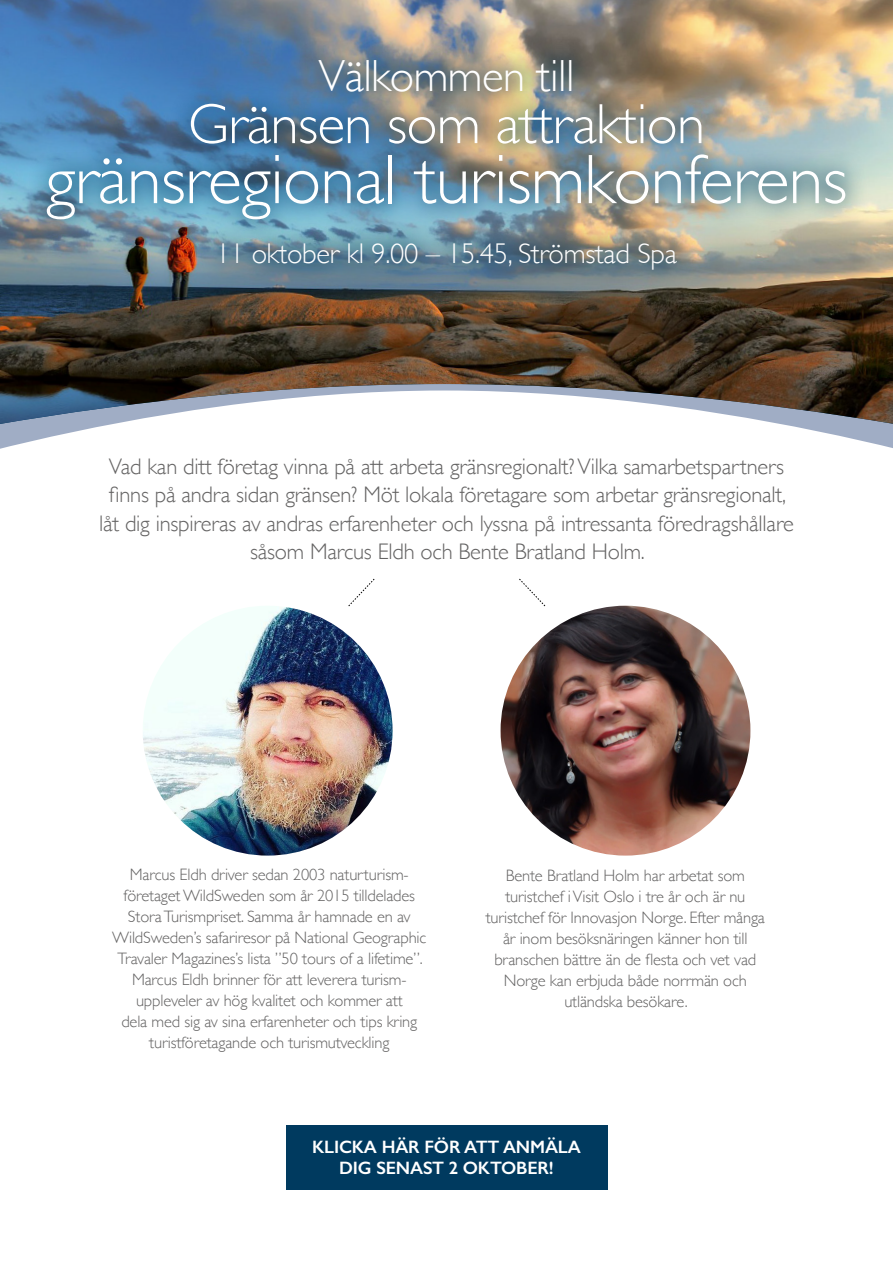
<style>
.page{position:relative;width:893px;height:1263px;background:#fff}
.page>*{position:absolute;margin:0;border:0;box-sizing:border-box;transform-origin:0 0}
.t1{font:300 70.5px "Gill Sans";letter-spacing:-.01em;color:#fff}
.t2{font:300 57px "Gill Sans";letter-spacing:-.01em;color:#fff}
.t3{font:300 45px "Gill Sans";letter-spacing:-.01em;color:#fff}
.t4{font:300 28.5px "Gill Sans";letter-spacing:-.01em;color:#fff}
.t5{font:300 22.5px/28.5px "Gill Sans";letter-spacing:-.01em;color:#646363;text-align:center}
.t6{font:600 18px/21px "Gill Sans";letter-spacing:-.01em;color:#fff;text-align:center}
.t7{font:300 16.5px/21px "Gill Sans";letter-spacing:-.01em;color:#646363;text-align:center}
</style>
<div class="page">
<div style="left:286px;top:1125px;width:321px;height:64px;background:#003a5f"></div>
<svg style="left:0;top:424px;width:893px;height:25px"></svg>
<img style="left:0;top:0;width:893px;height:424px">
<div style="left:24px;top:37px;width:844px;height:254px;background:#003a5f;opacity:.75"></div>
<svg style="left:348px;top:578px;width:27px;height:28px"></svg>
<svg style="left:519px;top:578px;width:26px;height:28px"></svg>
<img style="left:501px;top:606px;width:249px;height:249px;border-radius:125px">
<img style="left:143px;top:606px;width:250px;height:249px;border-radius:125px">
<p class="t3" style="left:318px;top:40px;width:258px">Välkommen till</p>
<p class="t2" style="left:188px;top:80px;width:518px">Gränsen som attraktion</p>
<p class="t1" style="left:45px;top:124px;width:803px">gränsregional turismkonferens</p>
<p class="t4" style="left:216px;top:231px;width:462px">11 oktober kl 9.00 – 15.45, Strömstad Spa</p>
<p class="t5" style="left:99px;top:451px;width:696px">Vad kan ditt företag vinna på att arbeta gränsregionalt? Vilka samarbetspartners finns på andra sidan gränsen? Möt lokala företagare som arbetar gränsregionalt, låt dig inspireras av andras erfarenheter och lyssna på intressanta föredragshållare såsom Marcus Eldh och Bente Bratland Holm.</p>
<p class="t7" style="left:112px;top:863px;width:316px">Marcus Eldh driver sedan 2003 naturturism&shy;företaget WildSweden som år 2015 tilldelades Stora Turismpriset. Samma år hamnade en av WildSweden’s safariresor på National Geographic Travaler Magazines’s lista ”50 tours of a lifetime”.<br>Marcus Eldh brinner för att leverera turism&shy;uppleveler av hög kvalitet och kommer att<br>dela med sig av sina erfarenheter och tips kring turistföretagande och turismutveckling</p>
<p class="t7" style="left:486px;top:865px;width:281px">Bente Bratland Holm har arbetat som turistchef i Visit Oslo i tre år och är nu turistchef för Innovasjon Norge. Efter många år inom besöksnäringen känner hon till branschen bättre än de flesta och vet vad Norge kan erbjuda både norrmän och utländska besökare.</p>
<p class="t6" style="left:312px;top:1136px;width:270px">KLICKA HÄR FÖR ATT ANMÄLA<br>DIG SENAST 2 OKTOBER!</p>
</div>
